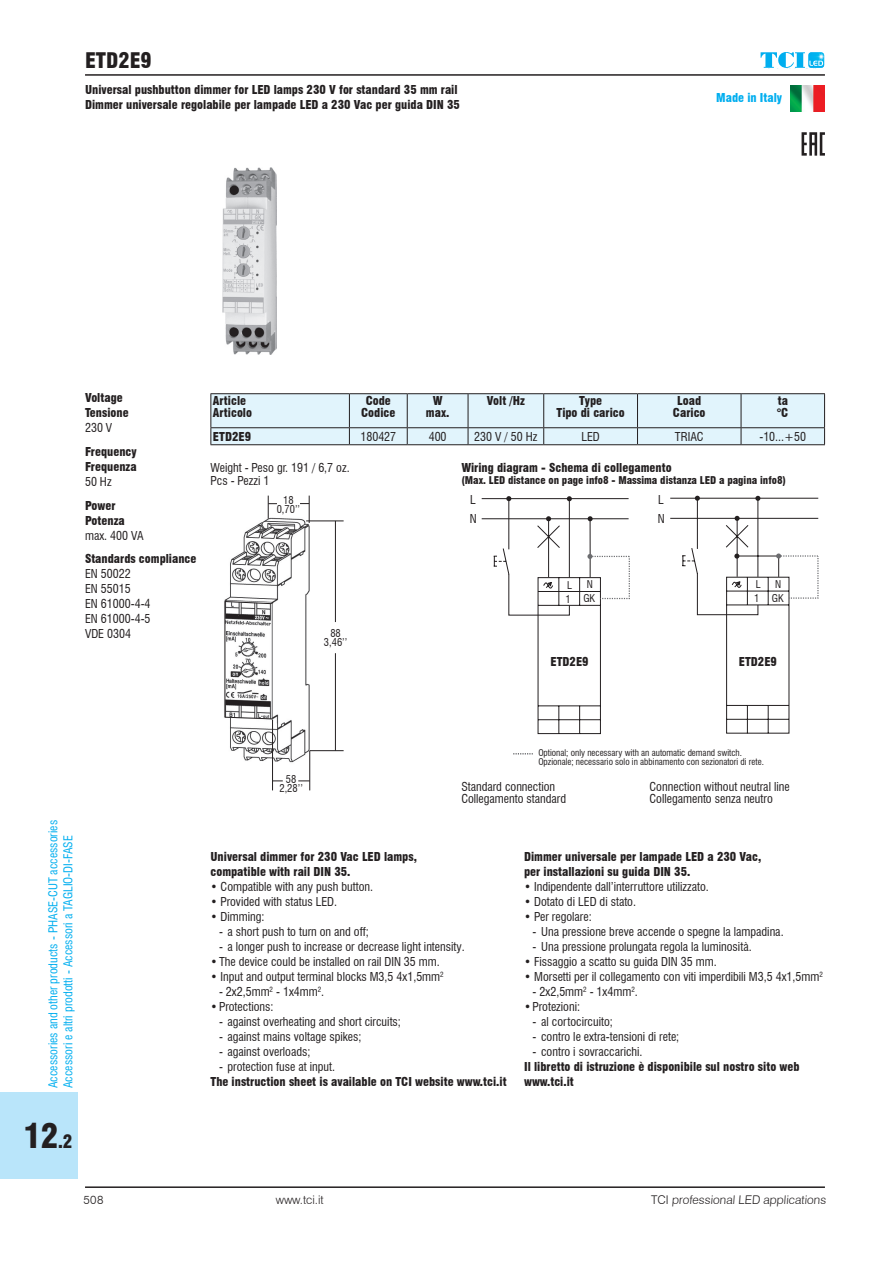
<style>
.page{position:relative;width:893px;height:1263px;background:#fff}
.page>*{position:absolute;margin:0;border:0;box-sizing:border-box;transform-origin:0 0}
.t1{font:900 condensed 33px "Swiss 721 BT";color:#231f20}
.t2{font:900 condensed 21px "Swiss 721 BT";color:#231f20}
.t3{font:condensed 12px/15px "Swiss 721 BT";color:#231f20}
.t4{font:900 condensed 12px/15px "Swiss 721 BT";color:#231f20}
.t5{font:condensed 12px/15px "Swiss 721 BT";color:#00aeef}
.t6{font:300 12px "Swiss 721 BT";color:#231f20}
.t7{font:900 condensed 12px "Swiss 721 BT";color:#00aeef}
.t8{font:900 condensed 10.5px "Swiss 721 BT";color:#231f20}
.t9{font:condensed 10.5px/9px "Swiss 721 BT";color:#231f20;text-align:center}
.t10{font:condensed 9px/9px "Swiss 721 BT";color:#231f20}
.s1{font-size:18px}
</style>
<div class="page">
<hr style="left:85px;top:1186px;width:740px;height:2px;background:#231f20">
<hr style="left:85px;top:74px;width:740px;height:2px;background:#231f20">
<img style="left:823px;top:53px;width:1px;height:14px">
<svg style="left:761px;top:52px;width:62px;height:16px"></svg>
<div style="left:0;top:1092px;width:77px;height:87px;background:#b9e5fa"></div>
<img style="left:790px;top:85px;width:35px;height:26px">
<hr style="left:210px;top:393px;width:139px;height:1px;background:#231f20">
<hr style="left:349px;top:393px;width:58px;height:1px;background:#231f20">
<hr style="left:407px;top:393px;width:61px;height:1px;background:#231f20">
<hr style="left:468px;top:393px;width:76px;height:1px;background:#231f20">
<hr style="left:544px;top:393px;width:93px;height:1px;background:#231f20">
<hr style="left:637px;top:393px;width:104px;height:1px;background:#231f20">
<hr style="left:741px;top:393px;width:84px;height:1px;background:#231f20">
<div style="left:210px;top:394px;width:615px;height:50px;background:#e1f4fc"></div>
<hr style="left:349px;top:427px;width:58px;height:1px;background:#231f20">
<hr style="left:210px;top:444px;width:139px;height:1px;background:#231f20">
<hr style="left:349px;top:444px;width:58px;height:1px;background:#231f20">
<hr style="left:407px;top:427px;width:61px;height:1px;background:#231f20">
<hr style="left:468px;top:427px;width:76px;height:1px;background:#231f20">
<hr style="left:544px;top:427px;width:93px;height:1px;background:#231f20">
<hr style="left:637px;top:427px;width:104px;height:1px;background:#231f20">
<hr style="left:741px;top:427px;width:84px;height:1px;background:#231f20">
<hr style="left:407px;top:444px;width:61px;height:1px;background:#231f20">
<hr style="left:468px;top:444px;width:76px;height:1px;background:#231f20">
<hr style="left:544px;top:444px;width:93px;height:1px;background:#231f20">
<hr style="left:637px;top:444px;width:104px;height:1px;background:#231f20">
<hr style="left:741px;top:444px;width:84px;height:1px;background:#231f20">
<img style="left:222px;top:168px;width:54px;height:186px">
<hr style="left:482px;top:498px;width:147px;height:1px;background:#231f20">
<hr style="left:482px;top:518px;width:147px;height:1px;background:#231f20">
<svg style="left:513px;top:753px;width:20px;height:1px"></svg>
<hr style="left:670px;top:498px;width:148px;height:1px;background:#231f20">
<hr style="left:670px;top:518px;width:148px;height:1px;background:#231f20">
<svg style="left:493px;top:496px;width:137px;height:238px"></svg>
<svg style="left:681px;top:496px;width:138px;height:238px"></svg>
<img style="left:224px;top:511px;width:99px;height:258px">
<hr style="left:306px;top:520px;width:38px;height:1px;background:#231f20">
<hr style="left:310px;top:750px;width:34px;height:1px;background:#231f20">
<hr style="left:335px;top:653px;width:1px;height:98px;background:#231f20">
<hr style="left:335px;top:521px;width:1px;height:101px;background:#231f20">
<svg style="left:300px;top:496px;width:10px;height:27px"></svg>
<svg style="left:268px;top:496px;width:9px;height:23px"></svg>
<hr style="left:309px;top:751px;width:1px;height:39px;background:#231f20">
<hr style="left:272px;top:719px;width:1px;height:71px;background:#231f20">
<svg style="left:298px;top:780px;width:12px;height:1px"></svg>
<hr style="left:225px;top:601px;width:1px;height:116px;background:#231f20">
<svg style="left:224px;top:717px;width:49px;height:2px"></svg>
<svg style="left:224px;top:600px;width:50px;height:4px"></svg>
<svg style="left:801px;top:132px;width:24px;height:24px"></svg>
<h2 class="t2" style="left:85px;top:48px;width:68px">ETD2E9</h2>
<p class="t4" style="left:85px;top:83px;width:376px">Universal pushbutton dimmer for LED lamps 230 V for standard 35 mm rail<br>Dimmer universale regolabile per lampade LED a 230 Vac per guida DIN 35</p>
<p class="t7" style="left:716px;top:91px;width:68px">Made in Italy</p>
<p class="t4" style="left:85px;top:391px;width:45px">Voltage<br>Tensione</p>
<p class="t3" style="left:85px;top:421px;width:29px">230 V</p>
<p class="t4" style="left:85px;top:444px;width:53px">Frequency<br>Frequenza</p>
<p class="t3" style="left:85px;top:474px;width:28px">50 Hz</p>
<p class="t4" style="left:85px;top:498px;width:41px">Power<br>Potenza</p>
<p class="t3" style="left:85px;top:528px;width:60px">max. 400 VA</p>
<p class="t4" style="left:85px;top:551px;width:113px">Standards compliance</p>
<p class="t3" style="left:85px;top:566px;width:67px">EN 50022<br>EN 55015<br>EN 61000-4-4<br>EN 61000-4-5<br>VDE 0304</p>
<p class="t4" style="left:213px;top:395px;width:41px;line-height:12px">Article<br>Articolo</p>
<p class="t4" style="left:361px;top:395px;width:36px;line-height:12px;text-align:center">Code<br>Codice</p>
<p class="t4" style="left:426px;top:395px;width:25px;line-height:12px;text-align:center">W max.</p>
<p class="t4" style="left:487px;top:393px;width:39px">Volt /Hz</p>
<p class="t4" style="left:556px;top:395px;width:70px;line-height:12px;text-align:center">Type<br>Tipo di carico</p>
<p class="t4" style="left:673px;top:395px;width:34px;line-height:12px;text-align:center">Load<br>Carico</p>
<p class="t4" style="left:777px;top:395px;width:13px;line-height:12px">ta °C</p>
<p class="t4" style="left:213px;top:429px;width:40px">ETD2E9</p>
<p class="t3" style="left:360px;top:429px;width:37px">180427</p>
<p class="t3" style="left:429px;top:429px;width:19px">400</p>
<p class="t3" style="left:474px;top:429px;width:65px">230 V / 50 Hz</p>
<p class="t3" style="left:581px;top:429px;width:20px">LED</p>
<p class="t3" style="left:675px;top:429px;width:30px">TRIAC</p>
<p class="t3" style="left:759px;top:429px;width:48px">-10...+50</p>
<p class="t3" style="left:210px;top:460px;width:141px;line-height:13.5px">Weight - Peso gr. 191 / 6,7 oz.<br>Pcs - Pezzi 1</p>
<p class="t4" style="left:461px;top:461px;width:212px">Wiring diagram - Schema di collegamento</p>
<p class="t8" style="left:461px;top:474px;width:326px">(Max. LED distance on page info8 - Massima distanza LED a pagina info8)</p>
<p class="t9" style="left:277px;top:496px;width:25px">18<br>0,70’’</p>
<p class="t9" style="left:324px;top:628px;width:25px">88<br>3,46’’</p>
<p class="t3" style="left:470px;top:490px;width:8px;line-height:19.5px">L<br>N</p>
<p class="t3" style="left:658px;top:490px;width:8px;line-height:19.5px">L<br>N</p>
<p class="t9" style="left:754px;top:577px;width:31px;line-height:14.1px;text-align:right">N<br>1 GK</p>
<p class="t9" style="left:566px;top:578px;width:31px;line-height:14.1px;text-align:right">N<br>1 GK</p>
<p class="t9" style="left:756px;top:580px;width:6px">L</p>
<p class="t9" style="left:567px;top:580px;width:6px">L</p>
<p class="t4" style="left:550px;top:654px;width:40px">ETD2E9</p>
<p class="t4" style="left:739px;top:654px;width:40px">ETD2E9</p>
<p class="t5" style="left:46px;top:1088px;width:270px;rotate:-90deg">Accessories and other products - PHASE-CUT accessories<br>Accessori e altri prodotti - Accessori a TAGLIO-DI-FASE</p>
<h1 class="t1" style="left:24px;top:1116px;width:51px">12<span class="s1">.2</span></h1>
<p class="t9" style="left:279px;top:774px;width:25px">58<br>2,28’’</p>
<p class="t10" style="left:538px;top:748px;width:227px">Optional; only necessary with an automatic demand switch.<br>Opzionale; necessario solo in abbinamento con sezionatori di rete.</p>
<p class="t3" style="left:461px;top:780px;width:106px;line-height:12px">Standard connection<br>Collegamento standard</p>
<p class="t3" style="left:649px;top:780px;width:142px;line-height:12px">Connection without neutral line<br>Collegamento senza neutro</p>
<p class="t4" style="left:210px;top:849px;width:208px">Universal dimmer for 230 Vac LED lamps, compatible with rail DIN 35.</p>
<p class="t3" style="left:210px;top:879px;width:164px">• Compatible with any push button.</p>
<p class="t3" style="left:210px;top:894px;width:128px">• Provided with status LED.</p>
<p class="t3" style="left:210px;top:909px;width:56px">• Dimming:</p>
<p class="t3" style="left:219px;top:924px;width:151px">- a short push to turn on and off;</p>
<p class="t3" style="left:219px;top:939px;width:247px">- a longer push to increase or decrease light intensity.</p>
<p class="t3" style="left:210px;top:954px;width:231px">•The device could be installed on rail DIN 35 mm.</p>
<p class="t3" style="left:210px;top:969px;width:235px">• Input and output terminal blocks M3,5 4x1,5mm<sup>2</sup></p>
<p class="t3" style="left:219px;top:984px;width:107px">- 2x2,5mm<sup>2</sup> - 1x4mm<sup>2</sup>.</p>
<p class="t3" style="left:210px;top:999px;width:65px">•Protections:</p>
<p class="t3" style="left:219px;top:1014px;width:183px">- against overheating and short circuits;</p>
<p class="t3" style="left:219px;top:1029px;width:144px">- against mains voltage spikes;</p>
<p class="t3" style="left:219px;top:1044px;width:93px">- against overloads;</p>
<p class="t3" style="left:219px;top:1059px;width:118px">- protection fuse at input.</p>
<p class="t4" style="left:211px;top:1074px;width:298px">The instruction sheet is available on TCI website www.tci.it</p>
<p class="t4" style="left:524px;top:849px;width:239px">Dimmer universale per lampade LED a 230 Vac, per installazioni su guida DIN 35.</p>
<p class="t3" style="left:524px;top:879px;width:186px">• Indipendente dall’interruttore utilizzato.</p>
<p class="t3" style="left:524px;top:894px;width:114px">• Dotato di LED di stato.</p>
<p class="t3" style="left:524px;top:909px;width:69px">• Per regolare:</p>
<p class="t3" style="left:533px;top:924px;width:253px">- Una pressione breve accende o spegne la lampadina.</p>
<p class="t3" style="left:533px;top:939px;width:221px">- Una pressione prolungata regola la luminosità.</p>
<p class="t3" style="left:524px;top:954px;width:194px">• Fissaggio a scatto su guida DIN 35 mm.</p>
<p class="t3" style="left:524px;top:969px;width:300px">• Morsetti per il collegamento con viti imperdibili M3,5 4x1,5mm<sup>2</sup></p>
<p class="t3" style="left:533px;top:984px;width:107px">- 2x2,5mm<sup>2</sup> - 1x4mm<sup>2</sup>.</p>
<p class="t3" style="left:524px;top:999px;width:58px">•Protezioni:</p>
<p class="t3" style="left:533px;top:1014px;width:82px">- al cortocircuito;</p>
<p class="t3" style="left:533px;top:1029px;width:148px">- contro le extra-tensioni di rete;</p>
<p class="t3" style="left:533px;top:1044px;width:111px">- contro i sovraccarichi.</p>
<p class="t4" style="left:524px;top:1059px;width:277px">Il libretto di istruzione è disponibile sul nostro sito web www.tci.it</p>
<p class="t6" style="left:83px;top:1192px;width:22px">508</p>
<p class="t6" style="left:276px;top:1192px;width:50px">www.tci.it</p>
<p class="t6" style="left:651px;top:1192px;width:177px">TCI professional LED applications</p>
</div>
